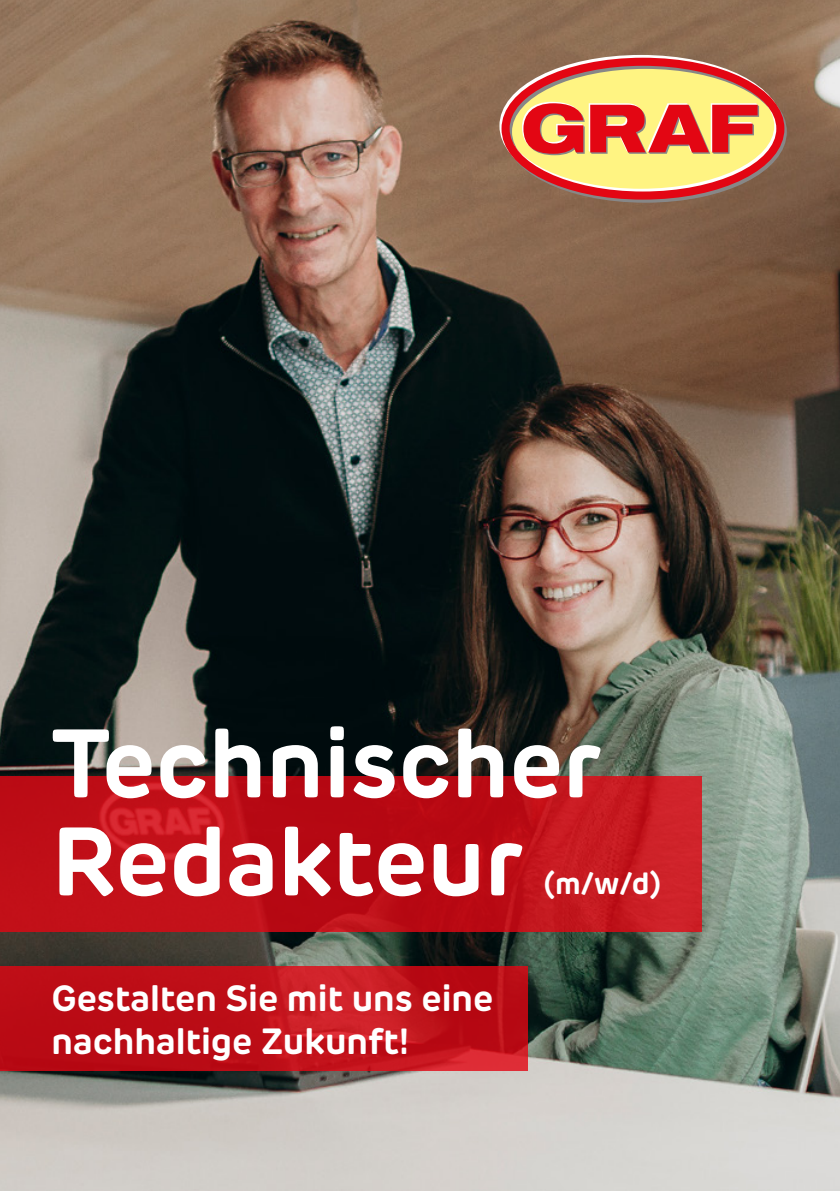
<style>
.page{position:relative;width:840px;height:1191px;background:#fff}
.page>*{position:absolute;margin:0;border:0;box-sizing:border-box;transform-origin:0 0}
.t1{font:700 95.8px/98px "New Rubrik Edge";color:#fff}
.t2{font:700 36px/43.2px "New Rubrik Edge";color:#fff}
.t3{font:700 30px "New Rubrik Edge";color:#fff}
</style>
<div class="page">
<img style="left:0;top:0;width:839px;height:1191px">
<svg style="left:503px;top:61px;width:283px;height:142px"></svg>
<svg style="left:499px;top:55px;width:282px;height:142px"></svg>
<svg style="left:501px;top:58px;width:283px;height:142px;background:#d49b66"></svg>
<svg style="left:521px;top:102px;width:237px;height:53px;background:#e86c4c"></svg>
<svg style="left:0;top:966px;width:527px;height:104px;background:#bf1019"></svg>
<svg style="left:0;top:775px;width:702px;height:156px;background:#be1019"></svg>
<h1 class="t1" style="left:51px;top:715px;width:551px">Technischer<br>Redakteur</h1>
<p class="t3" style="left:543px;top:864px;width:118px">(m/w/d)</p>
<p class="t2" style="left:51px;top:976px;width:443px">Gestalten Sie mit uns eine nachhaltige Zukunft!</p>
</div>
